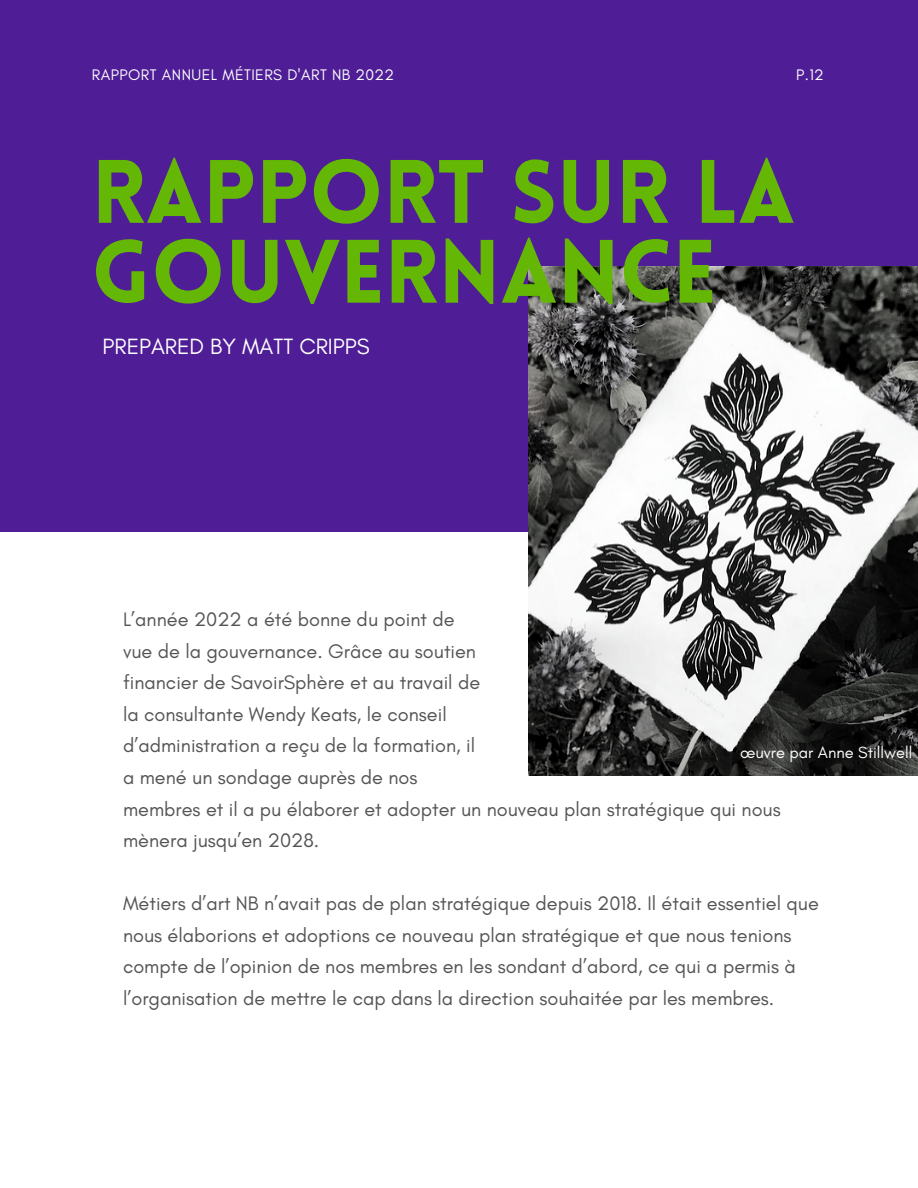
<style>
.page{position:relative;width:918px;height:1188px;background:#fff}
.page>*{position:absolute;margin:0;border:0;box-sizing:border-box;transform-origin:0 0}
.t1{font:900 87.9px/79.8px "Lovelo";color:#64b704}
.t2{font:22.5px "Glacial Indifference";color:#fff}
.t3{font:19.95px/31.5px "Glacial Indifference";color:#545454}
.t4{font:16.5px "Glacial Indifference";color:#fff}
.t5{font:15.6px "Glacial Indifference";letter-spacing:.03em;color:#fff}
</style>
<div class="page">
<div style="left:0;top:0;width:918px;height:532px;background:#4f1e96"></div>
<img style="left:528px;top:266px;width:390px;height:510px">
<p class="t5" style="left:92px;top:66px;width:304px">RAPPORT ANNUEL MÉTIERS D'ART NB 2022</p>
<p class="t5" style="left:796px;top:66px;width:29px">P.12</p>
<p class="t1" style="left:92px;top:161px;width:705px">RAPPORT SUR LA<br>GOUVERNANCE</p>
<p class="t2" style="left:103px;top:333px;width:269px">PREPARED BY MATT CRIPPS</p>
<p class="t3" style="left:123px;top:604px;width:359px">L’année 2022 a été bonne du point de vue de la gouvernance. Grâce au soutien financier de SavoirSphère et au travail de la consultante Wendy Keats, le conseil d’administration a reçu de la formation, il a mené un sondage auprès de nos</p>
<p class="t4" style="left:740px;top:743px;width:174px">œuvre par Anne Stillwell</p>
<p class="t3" style="left:123px;top:793px;width:659px">membres et il a pu élaborer et adopter un nouveau plan stratégique qui nous mènera jusqu’en 2028.</p>
<p class="t3" style="left:123px;top:888px;width:697px">Métiers d’art NB n’avait pas de plan stratégique depuis 2018. Il était essentiel que nous élaborions et adoptions ce nouveau plan stratégique et que nous tenions compte de l’opinion de nos membres en les sondant d’abord, ce qui a permis à l’organisation de mettre le cap dans la direction souhaitée par les membres.</p>
</div>
